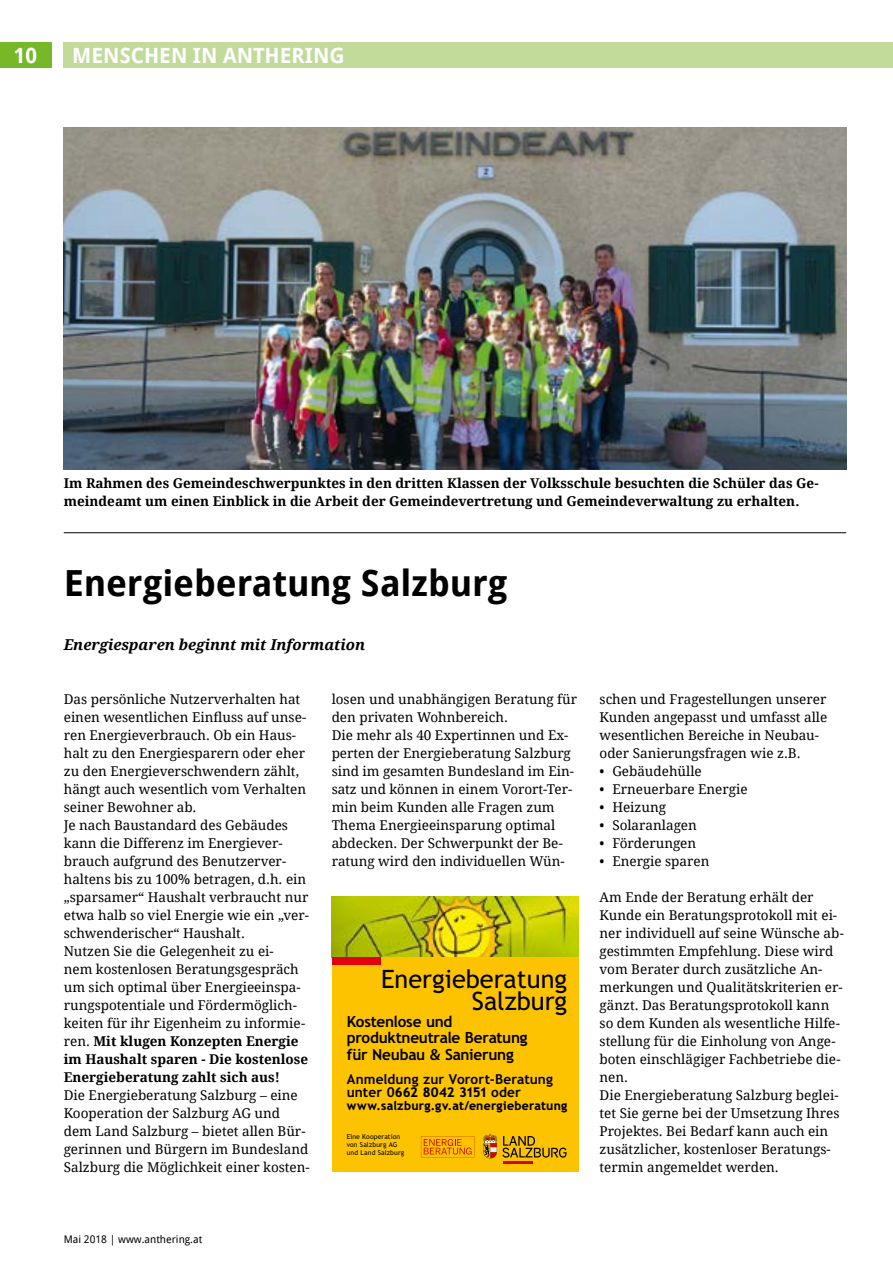
<style>
.page{position:relative;width:893px;height:1263px;background:#fff}
.page>*{position:absolute;margin:0;border:0;box-sizing:border-box;transform-origin:0 0}
.t1{font:700 36px "Droid Sans";letter-spacing:-.005em;color:#000}
.t2{font:25.35px/21.6px "Trebuchet SBG2";color:#000;text-align:right}
.t3{font:700 21px "Droid Sans";color:#fff}
.t4{font:700 15.3px/16.2px "Trebuchet SBG2";letter-spacing:-.02em;color:#000}
.t5{font:italic 700 15px "Droid Serif";color:#000}
.t6{font:700 13.65px/13.6px "Trebuchet SBG2";letter-spacing:.005em;color:#000}
.t7{font:13.5px/18px "Droid Serif";color:#000}
.t8{font:700 13.5px/18px "Droid Serif";color:#000}
.t9{font:900 12.45px "Trebuchet SBG2";letter-spacing:.01em;color:#000}
.t10{font:10.5px "Droid Sans";color:#000}
.t11{font:6.75px/7.6px "Trebuchet SBG2";letter-spacing:.015em;color:#000}
.s1{font-weight:700}
.s2{font-weight:900}
</style>
<div class="page">
<div style="left:0;top:43px;width:51px;height:25px;background:#76b828"></div>
<div style="left:64px;top:43px;width:829px;height:25px;background:#c3db9a"></div>
<img style="left:332px;top:896px;width:246px;height:61px">
<div style="left:332px;top:957px;width:246px;height:215px;background:#fdc300"></div>
<div style="left:332px;top:957px;width:48px;height:8px;background:#e3000f"></div>
<hr style="left:503px;top:1161px;width:29px;height:3px;background:#d1050c">
<svg style="left:483px;top:1134px;width:83px;height:24px"></svg>
<svg style="left:421px;top:1136px;width:53px;height:21px"></svg>
<img style="left:64px;top:128px;width:782px;height:342px">
<hr style="left:64px;top:532px;width:782px;height:1px;background:#000">
<h3 class="t3" style="left:14px;top:42px;width:25px">10</h3>
<h3 class="t3" style="left:72px;top:42px;width:274px">MENSCHEN IN ANTHERING</h3>
<p class="t8" style="left:64px;top:474px;width:756px">Im Rahmen des Gemeindeschwerpunktes in den dritten Klassen der Volksschule besuchten die Schüler das Ge&shy;meindeamt um einen Einblick in die Arbeit der Gemeindevertretung und Gemeindeverwaltung zu erhalten.</p>
<h1 class="t1" style="left:64px;top:559px;width:445px">Energieberatung Salzburg</h1>
<p class="t5" style="left:64px;top:635px;width:303px">Energiesparen beginnt mit Information</p>
<p class="t7" style="left:332px;top:690px;width:247px">losen und unabhängigen Beratung für den privaten Wohnbereich.<br>Die mehr als 40 Expertinnen und Ex&shy;perten der Energieberatung Salzburg sind im gesamten Bundesland im Ein&shy;satz und können in einem Vorort-Ter&shy;min beim Kunden alle Fragen zum Thema Energieeinsparung optimal abdecken. Der Schwerpunkt der Be&shy;ratung wird den individuellen Wün-</p>
<p class="t7" style="left:64px;top:690px;width:247px">Das persönliche Nutzerverhalten hat einen wesentlichen Einfluss auf unse&shy;ren Energieverbrauch. Ob ein Haus&shy;halt zu den Energiesparern oder eher zu den Energieverschwendern zählt, hängt auch wesentlich vom Verhalten seiner Bewohner ab.<br>Je nach Baustandard des Gebäudes kann die Differenz im Energiever&shy;brauch aufgrund des Benutzerver&shy;haltens bis zu 100% betragen, d.h. ein „sparsamer“ Haushalt verbraucht nur etwa halb so viel Energie wie ein „ver&shy;schwenderischer“ Haushalt.<br>Nutzen Sie die Gelegenheit zu ei-<br>nem kostenlosen Beratungsgespräch um sich optimal über Energieeinspa&shy;rungspotentiale und Fördermöglich&shy;keiten für ihr Eigenheim zu informie&shy;ren. <span class="s1">Mit klugen Konzepten Energie im Haushalt sparen - Die kostenlose Energieberatung zahlt sich aus!</span></p>
<p class="t7" style="left:64px;top:1085px;width:247px">Die Energieberatung Salzburg – eine Kooperation der Salzburg AG und dem Land Salzburg – bietet allen Bür&shy;gerinnen und Bürgern im Bundesland Salzburg die Möglichkeit einer kosten-</p>
<h2 class="t2" style="left:381px;top:969px;width:188px">Energieberatung<br>Salzburg</h2>
<p class="t4" style="left:347px;top:1014px;width:182px">Kostenlose und produktneutrale Beratung für Neubau &amp; Sanierung</p>
<p class="t6" style="left:347px;top:1072px;width:208px">Anmeldung zur Vorort-Beratung unter 0<span class="s2">662 8042 3151</span> oder</p>
<p class="t9" style="left:347px;top:1097px;width:222px">www.salzburg.gv.at/energieberatung</p>
<p class="t11" style="left:347px;top:1133px;width:59px">Eine Kooperation von Salzburg AG und Land Salzburg</p>
<p class="t7" style="left:600px;top:690px;width:229px">schen und Fragestellungen unserer Kunden angepasst und umfasst alle wesentlichen Bereiche in Neubau&shy;oder Sanierungsfragen wie z.B.</p>
<p class="t7" style="left:600px;top:762px;width:104px">• Gebäudehülle</p>
<p class="t7" style="left:600px;top:780px;width:149px">• Erneuerbare Energie</p>
<p class="t7" style="left:600px;top:798px;width:68px">• Heizung</p>
<p class="t7" style="left:600px;top:816px;width:99px">• Solaranlagen</p>
<p class="t7" style="left:600px;top:834px;width:98px">• Förderungen</p>
<p class="t7" style="left:600px;top:852px;width:111px">• Energie sparen</p>
<p class="t7" style="left:600px;top:888px;width:246px">Am Ende der Beratung erhält der Kunde ein Beratungsprotokoll mit ei&shy;ner individuell auf seine Wünsche ab&shy;gestimmten Empfehlung. Diese wird vom Berater durch zusätzliche An&shy;merkungen und Qualitätskriterien er&shy;gänzt. Das Beratungsprotokoll kann so dem Kunden als wesentliche Hilfe&shy;stellung für die Einholung von Ange&shy;boten einschlägiger Fachbetriebe die&shy;nen.<br>Die Energieberatung Salzburg beglei&shy;tet Sie gerne bei der Umsetzung Ihres Projektes. Bei Bedarf kann auch ein zusätzlicher, kostenloser Beratungs&shy;termin angemeldet werden.</p>
<p class="t10" style="left:64px;top:1233px;width:140px">Mai 2018 | www.anthering.at</p>
</div>
